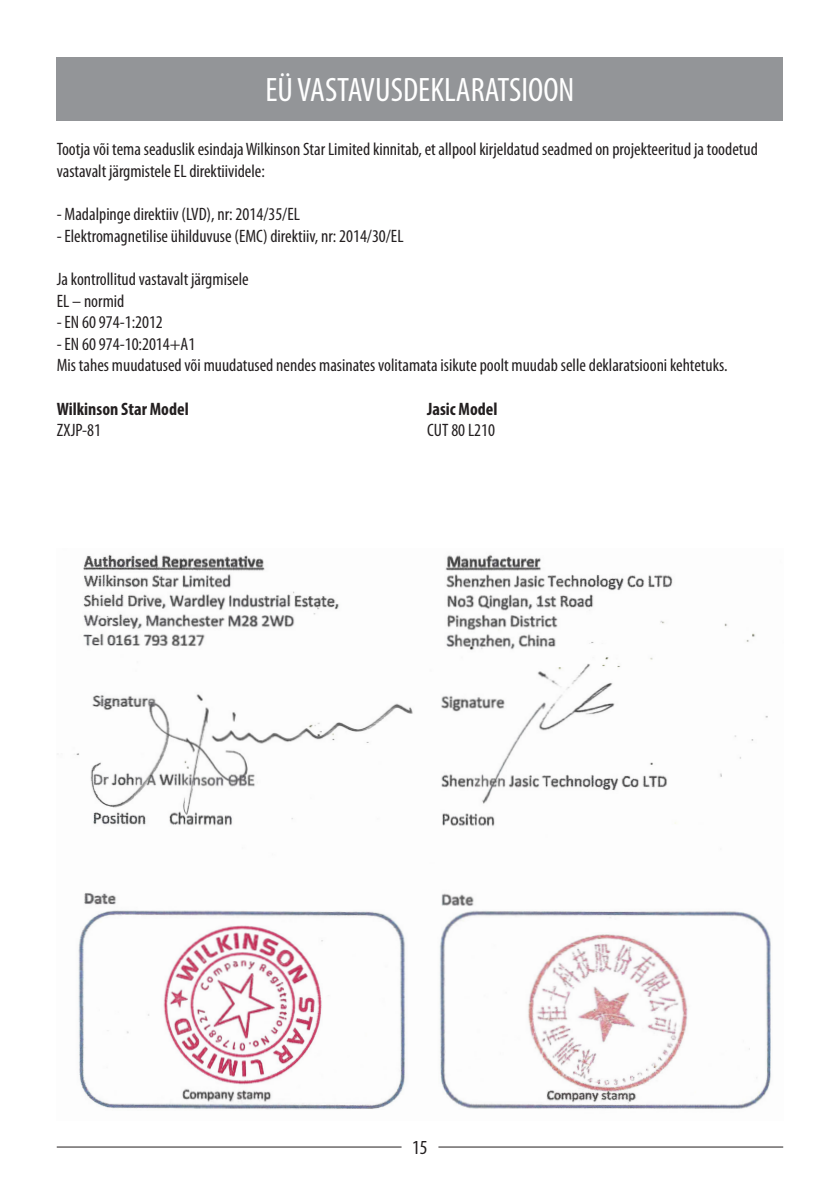
<style>
.page{position:relative;width:840px;height:1191px;background:#fff}
.page>*{position:absolute;margin:0;border:0;box-sizing:border-box;transform-origin:0 0}
.Table_RIght{font:condensed 34px "Myriad Pro";color:#fff}
.t1{font:condensed 20px "Myriad Pro";color:#231f20}
.Table_RIght-2{font:condensed 18px/21.6px "Myriad Pro";color:#231f20}
.Table_RIght-3{font:700 condensed 18px "Myriad Pro";color:#231f20}
</style>
<div class="page">
<hr style="left:57px;top:1146px;width:344px;height:1px;background:#231f20">
<hr style="left:438px;top:1146px;width:344px;height:1px;background:#231f20">
<img style="left:76px;top:554px;width:695px;height:556px">
<div style="left:57px;top:57px;width:725px;height:63px;background:#939598"></div>
<p class="Table_RIght" style="left:265px;top:70px;width:310px">EÜ VASTAVUSDEKLARATSIOON</p>
<p class="Table_RIght-2" style="left:57px;top:138px;width:702px">Tootja või tema seaduslik esindaja Wilkinson Star Limited kinnitab, et allpool kirjeldatud seadmed on projekteeritud ja toodetud vastavalt järgmistele EL direktiividele:</p>
<p class="Table_RIght-2" style="left:57px;top:203px;width:244px">- Madalpinge direktiiv (LVD), nr: 2014/35/EL</p>
<p class="Table_RIght-2" style="left:57px;top:225px;width:348px">- Elektromagnetilise ühilduvuse (EMC) direktiiv, nr: 2014/30/EL</p>
<p class="Table_RIght-2" style="left:57px;top:268px;width:193px">Ja kontrollitud vastavalt järgmisele</p>
<p class="Table_RIght-2" style="left:57px;top:289px;width:69px">EL – normid</p>
<p class="Table_RIght-2" style="left:57px;top:311px;width:108px">- EN 60 974-1:2012</p>
<p class="Table_RIght-2" style="left:57px;top:333px;width:140px">- EN 60 974-10:2014+A1</p>
<p class="Table_RIght-2" style="left:57px;top:354px;width:672px">Mis tahes muudatused või muudatused nendes masinates volitamata isikute poolt muudab selle deklaratsiooni kehtetuks.</p>
<p class="Table_RIght-3" style="left:57px;top:397px;width:133px">Wilkinson Star Model</p>
<p class="Table_RIght-3" style="left:427px;top:397px;width:72px">Jasic Model</p>
<p class="Table_RIght-2" style="left:57px;top:419px;width:46px">ZXJP-81</p>
<p class="Table_RIght-2" style="left:427px;top:419px;width:69px">CUT 80 L210</p>
<p class="t1" style="left:412px;top:1134px;width:17px">15</p>
</div>
